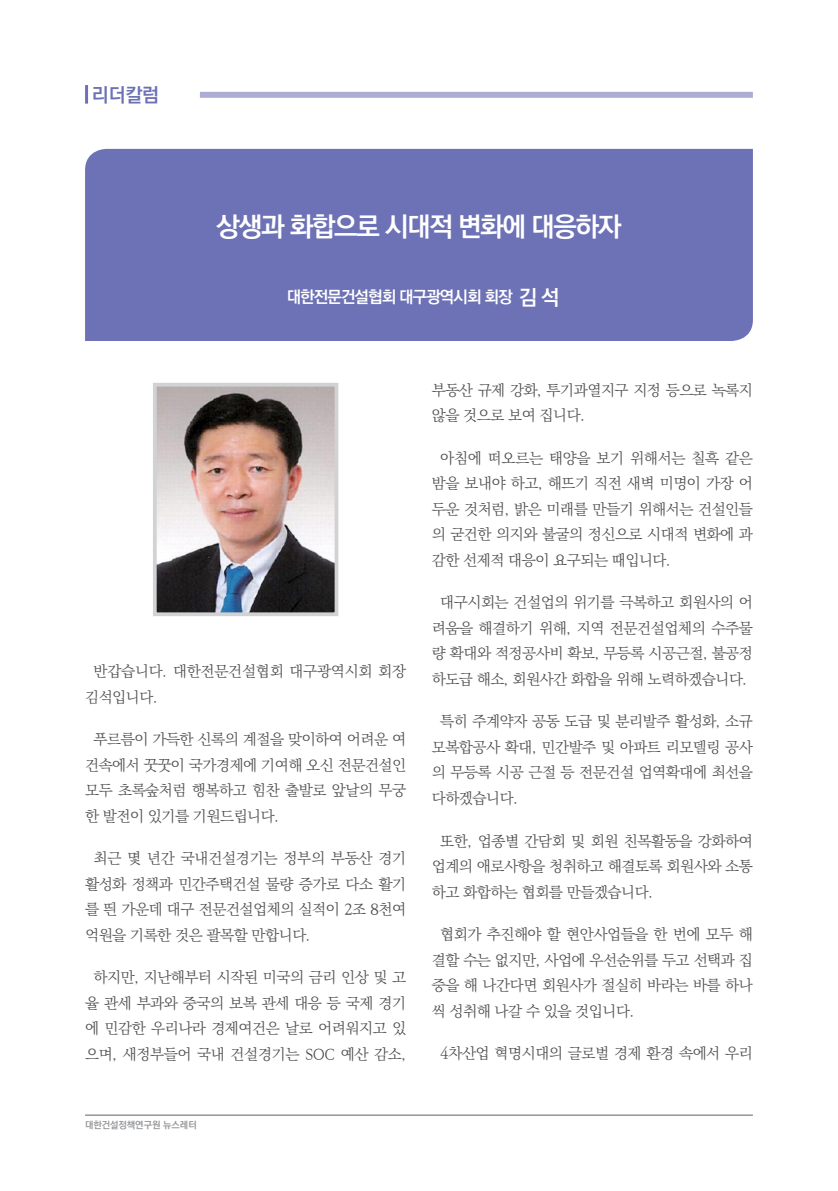
<style>
.page{position:relative;width:838px;height:1191px;background:#fff}
.page>*{position:absolute;margin:0;border:0;box-sizing:border-box;transform-origin:0 0}
.t1{font:700 27px "Ko Pub Dotum";letter-spacing:-.05em;color:#fff}
.t2{font:700 19.5px "Ko Pub Dotum";color:#6d71b5}
.t3{font:700 16.5px "Ko Pub Dotum";letter-spacing:-.05em;color:#fff}
.t4{font:300 15px/25.5px "Ko Pub Batang";letter-spacing:-.03em;color:#4b4c4d;text-align:justify}
.t5{font:700 9.6px "Ko Pub Dotum";color:#939598}
.s1{font-size:21px}
</style>
<div class="page">
<hr style="left:85px;top:85px;width:3px;height:19px;background:#6d71b5">
<div style="left:85px;top:149px;width:668px;height:192px;background:#6d71b5"></div>
<div style="left:200px;top:92px;width:553px;height:6px;background:#acacd5"></div>
<hr style="left:85px;top:1114px;width:668px;height:2px;background:#939598">
<img style="left:158px;top:388px;width:175px;height:223px">
<div style="left:153px;top:383px;width:185px;height:233px;border:4px solid #d1d2d4"></div>
<h2 class="t2" style="left:92px;top:85px;width:69px">리더칼럼</h2>
<p class="t1" style="left:217px;top:212px;width:406px">상생과 화합으로 시대적 변화에 대응하자</p>
<p class="t3" style="left:287px;top:289px;width:274px">대한전문건설협회 대구광역시회 회장 <span class="s1">김 석</span></p>
<p class="t4" style="left:85px;top:659px;width:322px;text-indent:9px">반갑습니다. 대한전문건설협회 대구광역시회 회장 김석입니다.</p>
<p class="t4" style="left:85px;top:727px;width:323px;text-indent:9px">푸르름이 가득한 신록의 계절을 맞이하여 어려운 여 건속에서 꿋꿋이 국가경제에 기여해 오신 전문건설인 모두 초록숲처럼 행복하고 힘찬 출발로 앞날의 무궁 한 발전이 있기를 기원드립니다.</p>
<p class="t4" style="left:85px;top:846px;width:323px;text-indent:9px">최근 몇 년간 국내건설경기는 정부의 부동산 경기 활성화 정책과 민간주택건설 물량 증가로 다소 활기 를 띈 가운데 대구 전문건설업체의 실적이 2조 8천여 억원을 기록한 것은 괄목할 만합니다.</p>
<p class="t4" style="left:85px;top:965px;width:323px;text-align:center">하지만, 지난해부터 시작된 미국의 금리 인상 및 고 율 관세 부과와 중국의 보복 관세 대응 등 국제 경기 에 민감한 우리나라 경제여건은 날로 어려워지고 있 으며, 새정부들어 국내 건설경기는 SOC 예산 감소,</p>
<p class="t5" style="left:85px;top:1120px;width:113px">대한건설정책연구원 뉴스레터</p>
<p class="t4" style="left:432px;top:378px;width:323px">부동산 규제 강화, 투기과열지구 지정 등으로 녹록지 않을 것으로 보여 집니다.</p>
<p class="t4" style="left:432px;top:446px;width:323px;text-indent:9px">아침에 떠오르는 태양을 보기 위해서는 칠흑 같은 밤을 보내야 하고, 해뜨기 직전 새벽 미명이 가장 어 두운 것처럼, 밝은 미래를 만들기 위해서는 건설인들 의 굳건한 의지와 불굴의 정신으로 시대적 변화에 과 감한 선제적 대응이 요구되는 때입니다.</p>
<p class="t4" style="left:432px;top:590px;width:323px;text-align:center">대구시회는 건설업의 위기를 극복하고 회원사의 어 려움을 해결하기 위해, 지역 전문건설업체의 수주물 량 확대와 적정공사비 확보, 무등록 시공근절, 불공정 하도급 해소, 회원사간 화합을 위해 노력하겠습니다.</p>
<p class="t4" style="left:432px;top:709px;width:323px;text-indent:9px">특히 주계약자 공동 도급 및 분리발주 활성화, 소규 모복합공사 확대, 민간발주 및 아파트 리모델링 공사 의 무등록 시공 근절 등 전문건설 업역확대에 최선을 다하겠습니다.</p>
<p class="t4" style="left:432px;top:828px;width:323px;text-indent:9px">또한, 업종별 간담회 및 회원 친목활동을 강화하여 업계의 애로사항을 청취하고 해결토록 회원사와 소통 하고 화합하는 협회를 만들겠습니다.</p>
<p class="t4" style="left:432px;top:922px;width:323px;text-indent:9px">협회가 추진해야 할 현안사업들을 한 번에 모두 해 결할 수는 없지만, 사업에 우선순위를 두고 선택과 집 중을 해 나간다면 회원사가 절실히 바라는 바를 하나 씩 성취해 나갈 수 있을 것입니다.</p>
<p class="t4" style="left:440px;top:1041px;width:314px">4차산업 혁명시대의 글로벌 경제 환경 속에서 우리</p>
</div>
